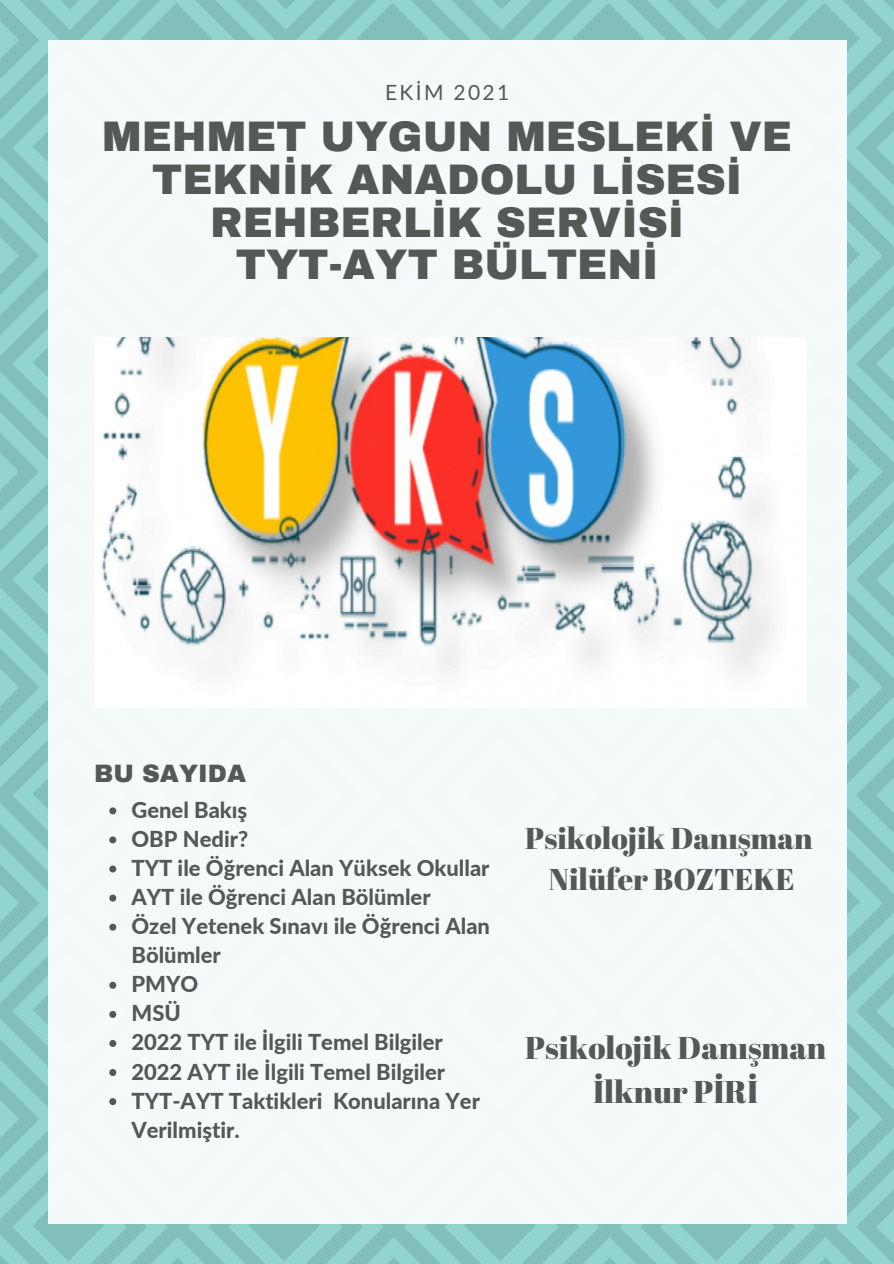
<style>
.page{position:relative;width:894px;height:1264px;background:#fff}
.page>*{position:absolute;margin:0;border:0;box-sizing:border-box;transform-origin:0 0}
.t1{font:900 41.85px/42.8px "Archivo";color:#555955;text-align:center}
.t2{font:31.5px "Abril Fatface";color:#555955}
.t3{font:30px "Abril Fatface";color:#555955}
.t4{font:900 24.6px "Archivo";color:#555955}
.t5{font:800 21.9px/29.1px "Lato";color:#555955}
.t6{font:21px "Lato";letter-spacing:.11em;color:#555955}
</style>
<div class="page">
<img style="left:0;top:0;width:893px;height:1263px">
<div style="left:48px;top:40px;width:798px;height:1183px;background:#f4f9f9"></div>
<img style="left:94px;top:337px;width:711px;height:370px">
<svg style="left:109px;top:807px;width:7px;height:7px"></svg>
<svg style="left:109px;top:836px;width:7px;height:7px"></svg>
<svg style="left:109px;top:865px;width:7px;height:7px"></svg>
<svg style="left:109px;top:894px;width:7px;height:7px"></svg>
<svg style="left:109px;top:923px;width:7px;height:7px"></svg>
<svg style="left:109px;top:981px;width:7px;height:7px"></svg>
<svg style="left:109px;top:1010px;width:7px;height:7px"></svg>
<svg style="left:109px;top:1040px;width:7px;height:6px"></svg>
<svg style="left:109px;top:1069px;width:7px;height:7px"></svg>
<svg style="left:109px;top:1098px;width:7px;height:7px"></svg>
<p class="t6" style="left:385px;top:79px;width:126px">EKİM 2021</p>
<p class="t1" style="left:102px;top:116px;width:691px">MEHMET UYGUN MESLEKİ VE<br>TEKNİK ANADOLU LİSESİ</p>
<p class="t1" style="left:210px;top:201px;width:475px">REHBERLİK SERVİSİ</p>
<p class="t1" style="left:236px;top:244px;width:424px">TYT-AYT BÜLTENİ</p>
<p class="t4" style="left:94px;top:760px;width:153px">BU SAYIDA</p>
<p class="t5" style="left:131px;top:794px;width:117px">Genel Bakış</p>
<p class="t5" style="left:131px;top:824px;width:118px">OBP Nedir?</p>
<p class="t5" style="left:131px;top:853px;width:359px">TYT ile Öğrenci Alan Yüksek Okullar</p>
<p class="t5" style="left:131px;top:882px;width:300px">AYT ile Öğrenci Alan Bölümler</p>
<p class="t5" style="left:131px;top:911px;width:360px">Özel Yetenek Sınavı ile Öğrenci Alan<br>Bölümler</p>
<p class="t5" style="left:131px;top:969px;width:68px">PMYO</p>
<p class="t5" style="left:131px;top:998px;width:51px">MSÜ</p>
<p class="t5" style="left:131px;top:1027px;width:313px">2022 TYT ile İlgili Temel Bilgiler</p>
<p class="t5" style="left:131px;top:1056px;width:315px">2022 AYT ile İlgili Temel Bilgiler</p>
<p class="t5" style="left:131px;top:1085px;width:350px">TYT-AYT Taktikleri Konularına Yer<br>Verilmiştir.</p>
<p class="t3" style="left:525px;top:817px;width:289px">Psikolojik Danışman</p>
<p class="t3" style="left:548px;top:858px;width:247px">Nilüfer BOZTEKE</p>
<p class="t2" style="left:525px;top:1025px;width:302px">Psikolojik Danışman</p>
<p class="t2" style="left:593px;top:1069px;width:167px">İlknur PİRİ</p>
</div>
